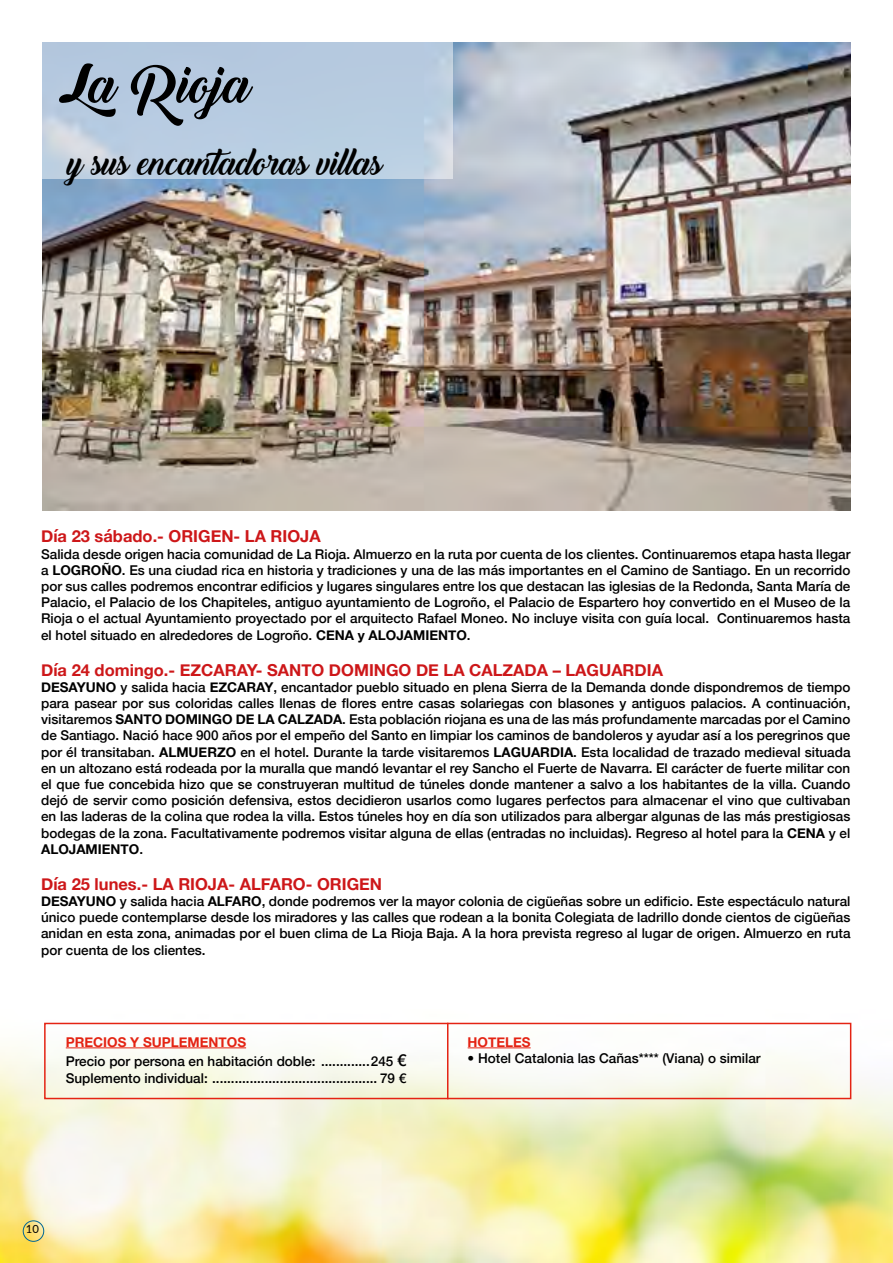
<style>
.page{position:relative;width:893px;height:1263px;background:#fff}
.page>*{position:absolute;margin:0;border:0;box-sizing:border-box;transform-origin:0 0}
.t1{font:51px "Backto Black Demo";color:#000}
.t2{font:33px "Backto Black Demo";color:#000}
.t3{font:700 16.5px "Helvetica Neue";color:#cd1719}
.t4{font:500 13.5px/16.2px "Helvetica Neue";color:#000;text-align:justify}
.t5{font:700 13.5px "Helvetica Neue";color:#e42313}
.t6{font:11.25px "Lato";color:#000}
.s1{font-weight:700}
.s2{font-weight:700;color:#e42313}
.s3{font-size:16.5px}
</style>
<div class="page">
<img style="left:0;top:1022px;width:893px;height:241px">
<img style="left:43px;top:43px;width:807px;height:467px">
<svg style="left:43px;top:42px;width:410px;height:137px;background:#b9cce0"></svg>
<hr style="left:66px;top:1047px;width:180px;height:1px;background:#e42313">
<hr style="left:468px;top:1047px;width:63px;height:1px;background:#e42313">
<div style="left:44px;top:1023px;width:807px;height:76px;border:2px solid #e42313"></div>
<hr style="left:447px;top:1023px;width:1px;height:76px;background:#e42313">
<div style="left:23px;top:1220px;width:21px;height:22px;border:1px solid #006697;border-radius:50%"></div>
<h1 class="t1" style="left:60px;top:56px;width:193px">La Rioja</h1>
<h2 class="t2" style="left:68px;top:144px;width:316px">y sus encantadoras villas</h2>
<p class="t3" style="left:41px;top:523px;width:281px">Día 23 sábado.- ORIGEN- LA RIOJA</p>
<p class="t4" style="left:41px;top:544px;width:811px">Salida desde origen hacia comunidad de La Rioja. Almuerzo en la ruta por cuenta de los clientes. Continuaremos etapa hasta llegar a <span class="s1">LOGROÑO</span>. Es una ciudad rica en historia y tradiciones y una de las más importantes en el Camino de Santiago. En un recorrido por sus calles podremos encontrar edificios y lugares singulares entre los que destacan las iglesias de la Redonda, Santa María de Palacio, el Palacio de los Chapiteles, antiguo ayuntamiento de Logroño, el Palacio de Espartero hoy convertido en el Museo de la Rioja o el actual Ayuntamiento proyectado por el arquitecto Rafael Moneo. No incluye visita con guía local. Continuaremos hasta el hotel situado en alrededores de Logroño. <span class="s1">CENA y ALOJAMIENTO</span>.</p>
<p class="t3" style="left:41px;top:657px;width:623px">Día 24 domingo.- EZCARAY- SANTO DOMINGO DE LA CALZADA – LAGUARDIA</p>
<p class="t4" style="left:41px;top:678px;width:811px"><span class="s1">DESAYUNO</span> y salida hacia <span class="s1">EZCARAY</span>, encantador pueblo situado en plena Sierra de la Demanda donde dispondremos de tiempo para pasear por sus coloridas calles llenas de flores entre casas solariegas con blasones y antiguos palacios. A continuación, visitaremos <span class="s1">SANTO DOMINGO DE LA CALZADA</span>. Esta población riojana es una de las más profundamente marcadas por el Camino de Santiago. Nació hace 900 años por el empeño del Santo en limpiar los caminos de bandoleros y ayudar así a los peregrinos que por él transitaban. <span class="s1">ALMUERZO</span> en el hotel. Durante la tarde visitaremos <span class="s1">LAGUARDIA</span>. Esta localidad de trazado medieval situada en un altozano está rodeada por la muralla que mandó levantar el rey Sancho el Fuerte de Navarra. El carácter de fuerte militar con el que fue concebida hizo que se construyeran multitud de túneles donde mantener a salvo a los habitantes de la villa. Cuando dejó de servir como posición defensiva, estos decidieron usarlos como lugares perfectos para almacenar el vino que cultivaban en las laderas de la colina que rodea la villa. Estos túneles hoy en día son utilizados para albergar algunas de las más prestigiosas bodegas de la zona. Facultativamente podremos visitar alguna de ellas (entradas no incluidas). Regreso al hotel para la <span class="s1">CENA</span> y el <span class="s1">ALOJAMIENTO</span>.</p>
<p class="t3" style="left:41px;top:871px;width:342px">Día 25 lunes.- LA RIOJA- ALFARO- ORIGEN</p>
<p class="t4" style="left:41px;top:892px;width:811px"><span class="s1">DESAYUNO</span> y salida hacia <span class="s1">ALFARO</span>, donde podremos ver la mayor colonia de cigüeñas sobre un edificio. Este espectáculo natural único puede contemplarse desde los miradores y las calles que rodean a la bonita Colegiata de ladrillo donde cientos de cigüeñas anidan en esta zona, animadas por el buen clima de La Rioja Baja. A la hora prevista regreso al lugar de origen. Almuerzo en ruta por cuenta de los clientes.</p>
<p class="t4" style="left:66px;top:1031px;width:342px;line-height:19.8px"><span class="s2">PRECIOS Y SUPLEMENTOS<br></span>Precio por persona en habitación doble: .............245 <span class="s3">€</span></p>
<p class="t4" style="left:66px;top:1068px;width:342px">Suplemento individual: ............................................ 79 €</p>
<p class="t6" style="left:26px;top:1221px;width:15px">10</p>
<p class="t5" style="left:468px;top:1031px;width:65px">HOTELES</p>
<p class="t4" style="left:468px;top:1049px;width:294px">• Hotel Catalonia las Cañas**** (Viana) o similar</p>
</div>
